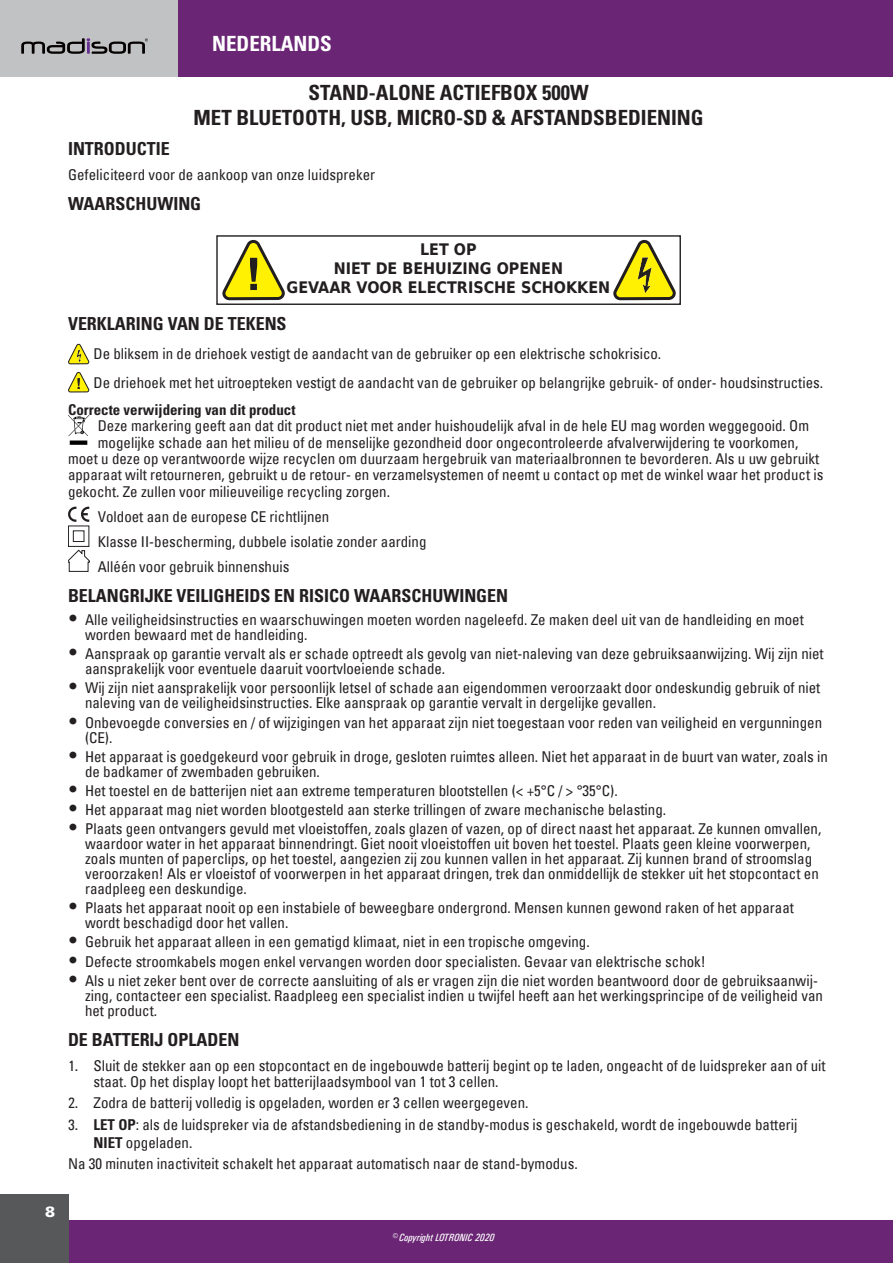
<style>
.page{position:relative;width:893px;height:1263px;background:#fff}
.page>*{position:absolute;margin:0;border:0;box-sizing:border-box;transform-origin:0 0}
.t1{font:700 condensed 20.85px/25px "Univers LT Std";color:#231f20;text-align:center}
.t2{font:700 condensed 20.85px "Univers LT Std";color:#fff}
.t3{font:700 condensed 18px "Univers LT Std";color:#231f20}
.t4{font:700 15.9px/19.2px "DejaVu Sans Condensed";color:#231f20;text-align:center}
.t5{font:condensed 15px/15px "Univers";color:#231f20}
.t6{font:700 condensed 15px "Univers LT Std";color:#231f20}
.t7{font:900 15px "Univers";color:#fff}
.t8{font:italic 10.5px "Univers Condensed";color:#fff}
.s1{font-family:"DIN Pro";font-weight:900;font-stretch:normal;font-size:20.85px}
.s2{font-family:"Univers Condensed";font-stretch:normal}
.s3{font-family:"Univers LT Std";font-weight:700}
</style>
<div class="page">
<div style="left:0;top:0;width:893px;height:77px;background:#6a2675"></div>
<div style="left:0;top:1220px;width:893px;height:43px;background:#6a2675"></div>
<svg style="left:222px;top:240px;width:63px;height:60px"></svg>
<svg style="left:613px;top:240px;width:63px;height:60px"></svg>
<img style="left:625px;top:256px;width:39px;height:38px">
<div style="left:216px;top:235px;width:465px;height:70px;border:1px solid #231f20"></div>
<svg style="left:68px;top:344px;width:21px;height:20px"></svg>
<svg style="left:68px;top:372px;width:21px;height:20px"></svg>
<svg style="left:68px;top:415px;width:21px;height:30px"></svg>
<svg style="left:68px;top:507px;width:21px;height:15px"></svg>
<div style="left:68px;top:526px;width:21px;height:21px;border:1px solid #231f20"></div>
<div style="left:73px;top:530px;width:11px;height:12px;border:1px solid #231f20"></div>
<svg style="left:68px;top:550px;width:21px;height:22px"></svg>
<div style="left:0;top:0;width:178px;height:77px;background:#c1c2c4"></div>
<svg style="left:21px;top:38px;width:127px;height:16px"></svg>
<div style="left:0;top:1195px;width:68px;height:68px;background:#57585a"></div>
<h1 class="t2" style="left:212px;top:31px;width:121px">NEDERLANDS</h1>
<h1 class="t1" style="left:194px;top:80px;width:512px">STAND-ALONE ACTIEFBOX 500W<br>MET BLUETOOTH, USB, MICRO-SD &amp; AFSTANDSBEDIENING</h1>
<p class="t3" style="left:68px;top:138px;width:103px">INTRODUCTIE</p>
<p class="t5" style="left:68px;top:167px;width:309px">Gefeliciteerd voor de aankoop van onze luidspreker</p>
<p class="t3" style="left:68px;top:193px;width:135px">WAARSCHUWING</p>
<p class="t4" style="left:287px;top:239px;width:325px">LET OP<br>NIET DE BEHUIZING OPENEN<br>GEVAAR VOOR ELECTRISCHE SCHOKKEN</p>
<p class="t3" style="left:68px;top:312px;width:220px">VERKLARING VAN DE TEKENS</p>
<p class="t5" style="left:94px;top:339px;width:731px;line-height:29.2px">De bliksem in de driehoek vestigt de aandacht van de gebruiker op een elektrische schokrisico.<br>De driehoek met het uitroepteken vestigt de aandacht van de gebruiker op belangrijke gebruik- of onder- houdsinstructies.</p>
<p class="t6" style="left:68px;top:400px;width:229px">Correcte verwijdering van dit product</p>
<p class="t5" style="left:98px;top:418px;width:713px">Deze markering geeft aan dat dit product niet met ander huishoudelijk afval in de hele EU mag worden weggegooid. Om</p>
<p class="t5" style="left:98px;top:434px;width:702px">mogelijke schade aan het milieu of de menselijke gezondheid door ongecontroleerde afvalverwijdering te voorkomen,</p>
<p class="t5" style="left:68px;top:451px;width:753px">moet u deze op verantwoorde wijze recyclen om duurzaam hergebruik van materiaalbronnen te bevorderen. Als u uw gebruikt</p>
<p class="t5" style="left:68px;top:467px;width:757px">apparaat wilt retourneren, gebruikt u de retour- en verzamelsystemen of neemt u contact op met de winkel waar het product is</p>
<p class="t5" style="left:68px;top:484px;width:324px">gekocht. Ze zullen voor milieuveilige recycling zorgen.</p>
<p class="t5" style="left:98px;top:504px;width:330px;line-height:24.9px">Voldoet aan de europese CE richtlijnen<br>Klasse II-bescherming, dubbele isolatie zonder aarding<br>Alléén voor gebruik binnenshuis</p>
<p class="t3" style="left:68px;top:584px;width:442px">BELANGRIJKE VEILIGHEIDS EN RISICO WAARSCHUWINGEN</p>
<p class="t5" style="left:85px;top:612px;width:720px;text-indent:-17px"><span class="s1">•</span> Alle veiligheidsinstructies en waarschuwingen moeten worden nageleefd. Ze maken deel uit van de handleiding en moet worden bewaard met de handleiding.</p>
<p class="t5" style="left:85px;top:646px;width:740px;text-indent:-17px"><span class="s1">•</span> Aanspraak op garantie vervalt als er schade optreedt als gevolg van niet-naleving van deze gebruiksaanwijzing. Wij zijn niet aansprakelijk voor eventuele daaruit voortvloeiende schade.</p>
<p class="t5" style="left:85px;top:680px;width:737px;text-indent:-17px"><span class="s1">•</span> Wij zijn niet aansprakelijk voor persoonlijk letsel of schade aan eigendommen veroorzaakt door ondeskundig gebruik of niet naleving van de veiligheidsinstructies. Elke aanspraak op garantie vervalt in dergelijke gevallen.</p>
<p class="t5" style="left:85px;top:714px;width:739px;text-indent:-17px"><span class="s1">•</span> Onbevoegde conversies en / of wijzigingen van het apparaat zijn niet toegestaan voor reden van veiligheid en vergunningen (CE).</p>
<p class="t5" style="left:85px;top:749px;width:744px;text-indent:-17px"><span class="s1">•</span> Het apparaat is goedgekeurd voor gebruik in droge, gesloten ruimtes alleen. Niet het apparaat in de buurt van water, zoals in de badkamer of zwembaden gebruiken.</p>
<p class="t5" style="left:68px;top:783px;width:551px"><span class="s1">•</span> Het toestel en de batterijen niet aan extreme temperaturen blootstellen (&lt; +5°C / &gt; °35°C).</p>
<p class="t5" style="left:68px;top:802px;width:600px"><span class="s1">•</span> Het apparaat mag niet worden blootgesteld aan sterke trillingen of zware mechanische belasting.</p>
<p class="t5" style="left:85px;top:821px;width:738px;text-indent:-17px"><span class="s1">•</span> Plaats geen ontvangers gevuld met vloeistoffen, zoals glazen of vazen, op of direct naast het apparaat. Ze kunnen omvallen, waardoor water in het apparaat binnendringt. Giet nooit vloeistoffen uit boven het toestel. Plaats geen kleine voorwerpen, zoals munten of paperclips, op het toestel, aangezien zij zou kunnen vallen in het apparaat. Zij kunnen brand of stroomslag veroorzaken! Als er vloeistof of voorwerpen in het apparaat dringen, trek dan onmiddellijk de stekker uit het stopcontact en raadpleeg een deskundige.</p>
<p class="t5" style="left:85px;top:900px;width:710px;text-indent:-17px"><span class="s1">•</span> Plaats het apparaat nooit op een instabiele of beweegbare ondergrond. Mensen kunnen gewond raken of het apparaat wordt beschadigd door het vallen.</p>
<p class="t5" style="left:68px;top:934px;width:523px"><span class="s1">•</span> Gebruik het apparaat alleen in een gematigd klimaat, niet in een tropische omgeving.</p>
<p class="t5" style="left:68px;top:953px;width:639px"><span class="s1">•</span> Defecte stroomkabels mogen enkel vervangen worden door specialisten. Gevaar van elektrische schok!</p>
<p class="t5" style="left:85px;top:973px;width:739px;text-indent:-17px"><span class="s1">•</span> Als u niet zeker bent over de correcte aansluiting of als er vragen zijn die niet worden beantwoord door de gebruiksaanwij&shy;zing, contacteer een specialist. Raadpleeg een specialist indien u twijfel heeft aan het werkingsprincipe of de veiligheid van het product.</p>
<p class="t3" style="left:68px;top:1028px;width:173px">DE BATTERIJ OPLADEN</p>
<p class="t5" style="left:94px;top:1057px;width:734px;line-height:16.5px;text-indent:-26px"><span class="s2">1.</span> Sluit de stekker aan op een stopcontact en de ingebouwde batterij begint op te laden, ongeacht of de luidspreker aan of uit staat. Op het display loopt het batterijlaadsymbool van 1 tot 3 cellen.</p>
<p class="t5" style="left:68px;top:1095px;width:462px"><span class="s2">2.</span> Zodra de batterij volledig is opgeladen, worden er 3 cellen weergegeven.</p>
<p class="t5" style="left:94px;top:1115px;width:705px;line-height:18px;text-indent:-26px"><span class="s2">3.</span> <span class="s3">LET OP</span>: als de luidspreker via de afstandsbediening in de standby-modus is geschakeld, wordt de ingebouwde batterij<br><span class="s3">NIET</span> opgeladen.</p>
<p class="t5" style="left:68px;top:1155px;width:511px">Na 30 minuten inactiviteit schakelt het apparaat automatisch naar de stand-bymodus.</p>
<p class="t7" style="left:45px;top:1203px;width:11px">8</p>
<p class="t8" style="left:392px;top:1231px;width:104px">© Copyright LOTRONIC 2020</p>
</div>
